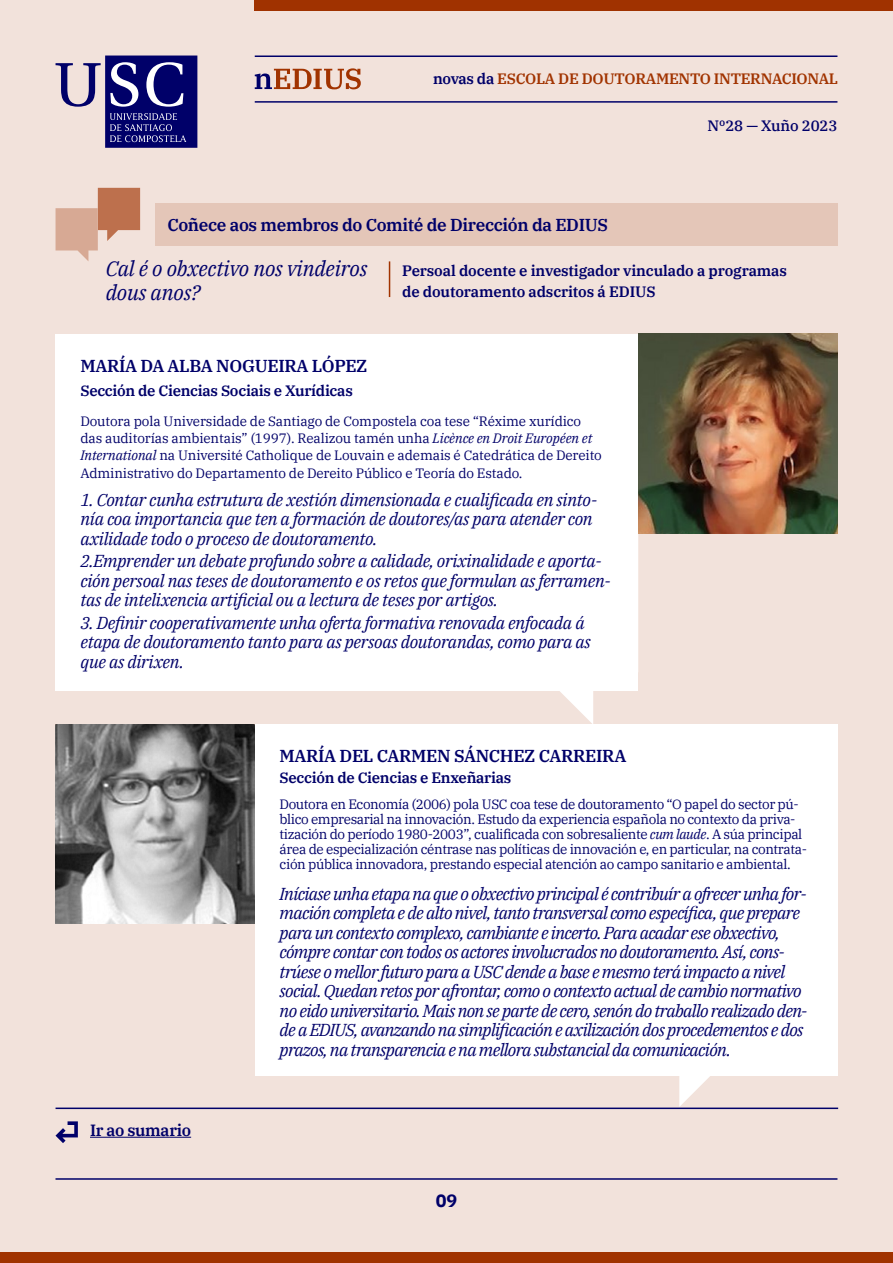
<style>
.page{position:relative;width:893px;height:1263px;background:#f2e2db}
.page>*{position:absolute;margin:0;border:0;box-sizing:border-box;transform-origin:0 0}
.t1{font:italic 21px/23.4px "IBM Plex Serif";letter-spacing:-.01em;color:#000069}
.t2{font:700 18px "IBM Plex Sans";color:#000069}
.t3{font:italic 17.25px/19.5px "IBM Plex Serif";letter-spacing:-.04em;color:#000069}
.t4{font:italic 17.25px/19.5px "IBM Plex Serif";letter-spacing:-.02em;color:#000069}
.t5{font:600 17.25px "IBM Plex Serif";letter-spacing:-.02em;color:#000069}
.t6{font:600 16.2px "IBM Plex Serif";letter-spacing:-.02em;color:#000069}
.t7{font:600 15px/21px "IBM Plex Serif";letter-spacing:-.01em;color:#000069}
.t8{font:600 15px "IBM Plex Serif";letter-spacing:-.02em;color:#a13300}
.t9{font:500 15px "IBM Plex Serif";letter-spacing:-.01em;color:#000069}
.t10{font:13.5px/15px "IBM Plex Serif";letter-spacing:-.03em;color:#000069}
.t11{font:13.5px/17.2px "IBM Plex Serif";letter-spacing:-.01em;color:#000069}
.s1{color:#000069}
.s2{font-style:italic}
</style>
<div class="page">
<div style="left:155px;top:204px;width:682px;height:42px;background:#e4c6b8"></div>
<hr style="left:56px;top:1107px;width:782px;height:2px;background:#000069">
<svg style="left:56px;top:188px;width:84px;height:73px"></svg>
<svg style="left:56px;top:56px;width:141px;height:92px"></svg>
<hr style="left:255px;top:56px;width:582px;height:1px;background:#000069">
<hr style="left:255px;top:101px;width:582px;height:2px;background:#000069">
<div style="left:255px;top:0;width:638px;height:10px;background:#a03200"></div>
<div style="left:0;top:1252px;width:893px;height:11px;background:#a03200"></div>
<hr style="left:56px;top:1178px;width:781px;height:2px;background:#000069">
<hr style="left:90px;top:1137px;width:101px;height:1px;background:#000069">
<svg style="left:56px;top:1121px;width:22px;height:22px"></svg>
<svg style="left:255px;top:68px;width:106px;height:21px"></svg>
<div style="left:56px;top:334px;width:582px;height:356px;background:#fff"></div>
<svg style="left:435px;top:690px;width:203px;height:35px"></svg>
<img style="left:638px;top:334px;width:199px;height:199px">
<img style="left:55px;top:725px;width:200px;height:199px">
<svg style="left:679px;top:1076px;width:31px;height:31px"></svg>
<div style="left:255px;top:725px;width:582px;height:351px;background:#fff"></div>
<hr style="left:389px;top:261px;width:1px;height:36px;background:#a13300">
<p class="t8" style="left:433px;top:67px;width:407px"><span class="s1">novas da</span> ESCOLA DE DOUTORAMENTO INTERNACIONAL</p>
<p class="t5" style="left:167px;top:211px;width:442px">Coñece aos membros do Comité de Dirección da EDIUS</p>
<p class="t9" style="left:708px;top:114px;width:131px">Nº28 — Xuño 2023</p>
<p class="t1" style="left:106px;top:255px;width:263px">Cal é o obxectivo nos vindeiros dous anos?</p>
<p class="t7" style="left:402px;top:259px;width:386px">Persoal docente e investigador vinculado a programas de doutoramento adscritos á EDIUS</p>
<p class="t5" style="left:80px;top:352px;width:288px">MARÍA DA ALBA NOGUEIRA LÓPEZ</p>
<p class="t7" style="left:80px;top:379px;width:274px">Sección de Ciencias Sociais e Xurídicas</p>
<p class="t11" style="left:80px;top:411px;width:523px">Doutora pola Universidade de Santiago de Compostela coa tese “Réxime xurídico das auditorías ambientais” (1997). Realizou tamén unha <span class="s2">Licènce en Droit Européen et International</span> na Université Catholique de Louvain e ademais é Catedrática de Dereito Administrativo do Departamento de Dereito Público e Teoría do Estado.</p>
<p class="t4" style="left:80px;top:488px;width:518px">1. Contar cunha estrutura de xestión dimensionada e cualificada en sinto&shy;nía coa importancia que ten a formación de doutores/as para atender con axilidade todo o proceso de doutoramento.</p>
<p class="t4" style="left:80px;top:550px;width:532px">2.Emprender un debate profundo sobre a calidade, orixinalidade e aporta&shy;ción persoal nas teses de doutoramento e os retos que formulan as ferramen&shy;tas de intelixencia artificial ou a lectura de teses por artigos.</p>
<p class="t4" style="left:80px;top:611px;width:512px">3. Definir cooperativamente unha oferta formativa renovada enfocada á etapa de doutoramento tanto para as persoas doutorandas, como para as que as dirixen.</p>
<p class="t5" style="left:280px;top:742px;width:348px">MARÍA DEL CARMEN SÁNCHEZ CARREIRA</p>
<p class="t7" style="left:280px;top:766px;width:233px">Sección de Ciencias e Enxeñarias</p>
<p class="t10" style="left:280px;top:796px;width:529px">Doutora en Economía (2006) pola USC coa tese de doutoramento “O papel do sector pú&shy;blico empresarial na innovación. Estudo da experiencia española no contexto da priva&shy;tización do período 1980-2003”, cualificada con sobresaliente <span class="s2">cum laude</span>. A súa principal área de especialización céntrase nas políticas de innovación e, en particular, na contrata&shy;ción pública innovadora, prestando especial atención ao campo sanitario e ambiental.</p>
<p class="t6" style="left:90px;top:1118px;width:103px">Ir ao sumario</p>
<p class="t3" style="left:280px;top:882px;width:529px">Iníciase unha etapa na que o obxectivo principal é contribuír a ofrecer unha for&shy;mación completa e de alto nivel, tanto transversal como específica, que prepare para un contexto complexo, cambiante e incerto. Para acadar ese obxectivo, cómpre contar con todos os actores involucrados no doutoramento. Así, cons&shy;trúese o mellor futuro para a USC dende a base e mesmo terá impacto a nivel social. Quedan retos por afrontar, como o contexto actual de cambio normativo no eido universitario. Mais non se parte de cero, senón do traballo realizado den&shy;de a EDIUS, avanzando na simplificación e axilización dos procedementos e dos prazos, na transparencia e na mellora substancial da comunicación.</p>
<p class="t2" style="left:436px;top:1186px;width:23px">09</p>
</div>
